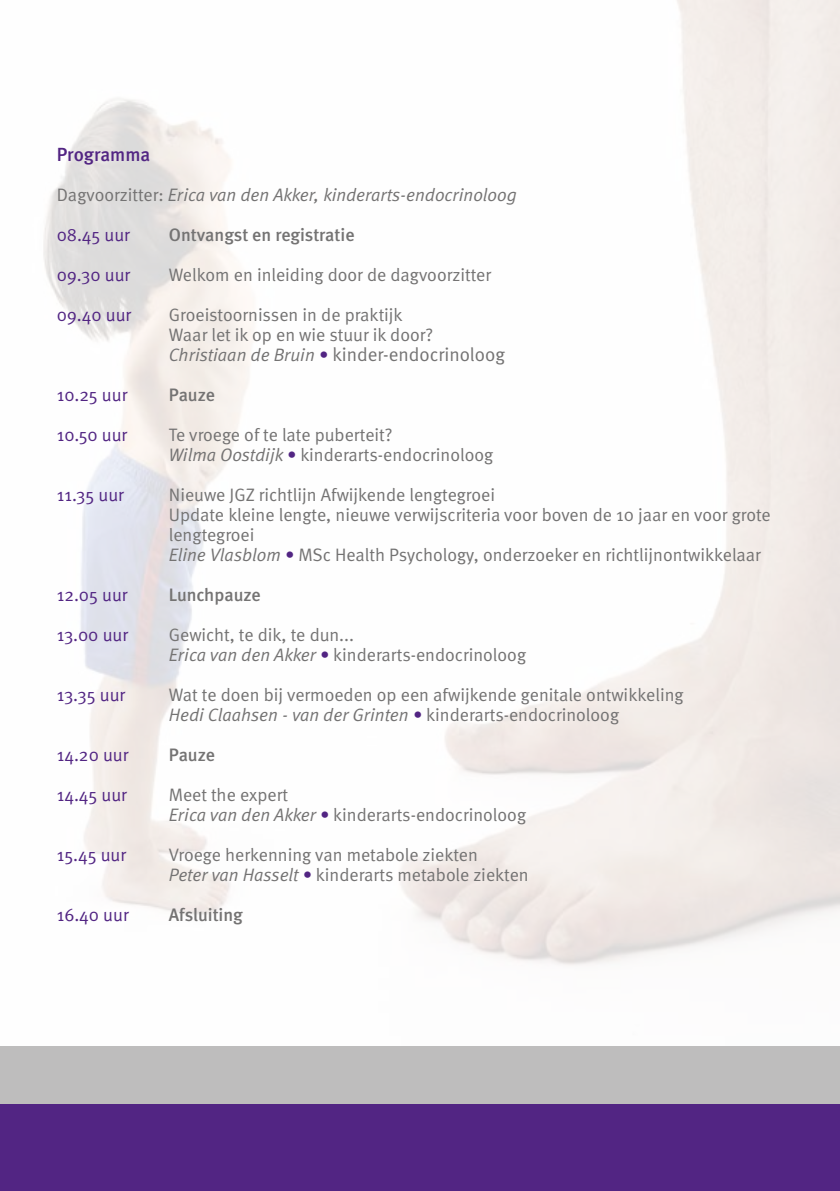
<style>
.page{position:relative;width:840px;height:1191px;background:#fff}
.page>*{position:absolute;margin:0;border:0;box-sizing:border-box;transform-origin:0 0}
.t1{font:19px "Meta Normal";color:#747373}
.t2{font:500 19px "Meta";color:#522583}
.t3{font:18px/20px "Meta Normal";color:#747373}
.t4{font:18px "Meta Normal";color:#522583}
.t5{font:italic 18px "Meta Normal";color:#747373}
.t6{font:500 18px "Meta";color:#747373}
.s1{font-style:normal}
.s2{font-style:italic;font-size:18px}
.s3{font-style:italic;font-size:18px;color:#522583}
.s4{font-style:italic}
.s5{font-style:italic;color:#522583}
</style>
<div class="page">
<div style="left:0;top:1103px;width:839px;height:88px;background:#522583"></div>
<div style="left:0;top:1046px;width:839px;height:57px;background:#bebdbd"></div>
<p class="t2" style="left:57px;top:144px;width:95px">Programma</p>
<p class="t5" style="left:57px;top:184px;width:461px"><span class="s1">Dagvoorzitter:</span> Erica van den Akker, kinderarts-endocrinoloog</p>
<p class="t4" style="left:57px;top:224px;width:75px">08.45 uur</p>
<p class="t6" style="left:169px;top:224px;width:187px">Ontvangst en registratie</p>
<p class="t4" style="left:57px;top:264px;width:75px">09.30 uur</p>
<p class="t3" style="left:169px;top:265px;width:323px">Welkom en inleiding door de dagvoorzitter</p>
<p class="t4" style="left:57px;top:304px;width:76px">09.40 uur</p>
<p class="t3" style="left:169px;top:305px;width:265px">Groeistoornissen in de praktijk<br>Waar let ik op en wie stuur ik door?</p>
<p class="t1" style="left:169px;top:344px;width:337px"><span class="s2">Christiaan de Bruin</span> <span class="s3">•</span> kinder-endocrinoloog</p>
<p class="t4" style="left:57px;top:384px;width:72px">10.25 uur</p>
<p class="t6" style="left:169px;top:384px;width:48px">Pauze</p>
<p class="t4" style="left:57px;top:424px;width:72px">10.50 uur</p>
<p class="t3" style="left:169px;top:425px;width:325px">Te vroege of te late puberteit?<br><span class="s4">Wilma Oostdijk</span> <span class="s5">•</span> kinderarts-endocrinoloog</p>
<p class="t4" style="left:57px;top:484px;width:69px">11.35 uur</p>
<p class="t3" style="left:169px;top:485px;width:603px">Nieuwe JGZ richtlijn Afwijkende lengtegroei<br>Update kleine lengte, nieuwe verwijscriteria voor boven de 10 jaar en voor grote lengtegroei<br><span class="s4">Eline Vlasblom</span> <span class="s5">•</span> MSc Health Psychology, onderzoeker en richtlijnontwikkelaar</p>
<p class="t4" style="left:57px;top:584px;width:72px">12.05 uur</p>
<p class="t6" style="left:169px;top:584px;width:93px">Lunchpauze</p>
<p class="t4" style="left:57px;top:624px;width:73px">13.00 uur</p>
<p class="t3" style="left:169px;top:625px;width:358px">Gewicht, te dik, te dun...<br><span class="s4">Erica van den Akker</span> <span class="s5">•</span> kinderarts-endocrinoloog</p>
<p class="t4" style="left:57px;top:684px;width:70px">13.35 uur</p>
<p class="t3" style="left:169px;top:685px;width:516px">Wat te doen bij vermoeden op een afwijkende genitale ontwikkeling<br><span class="s4">Hedi Claahsen - van der Grinten</span> <span class="s5">•</span> kinderarts-endocrinoloog</p>
<p class="t4" style="left:57px;top:744px;width:73px">14.20 uur</p>
<p class="t6" style="left:169px;top:744px;width:48px">Pauze</p>
<p class="t4" style="left:57px;top:784px;width:72px">14.45 uur</p>
<p class="t3" style="left:169px;top:785px;width:358px">Meet the expert<br><span class="s4">Erica van den Akker</span> <span class="s5">•</span> kinderarts-endocrinoloog</p>
<p class="t4" style="left:57px;top:844px;width:71px">15.45 uur</p>
<p class="t3" style="left:169px;top:845px;width:361px">Vroege herkenning van metabole ziekten<br><span class="s4">Peter van Hasselt</span> <span class="s5">•</span> kinderarts metabole ziekten</p>
<p class="t4" style="left:57px;top:904px;width:73px">16.40 uur</p>
<p class="t6" style="left:169px;top:904px;width:76px">Afsluiting</p>
</div>
